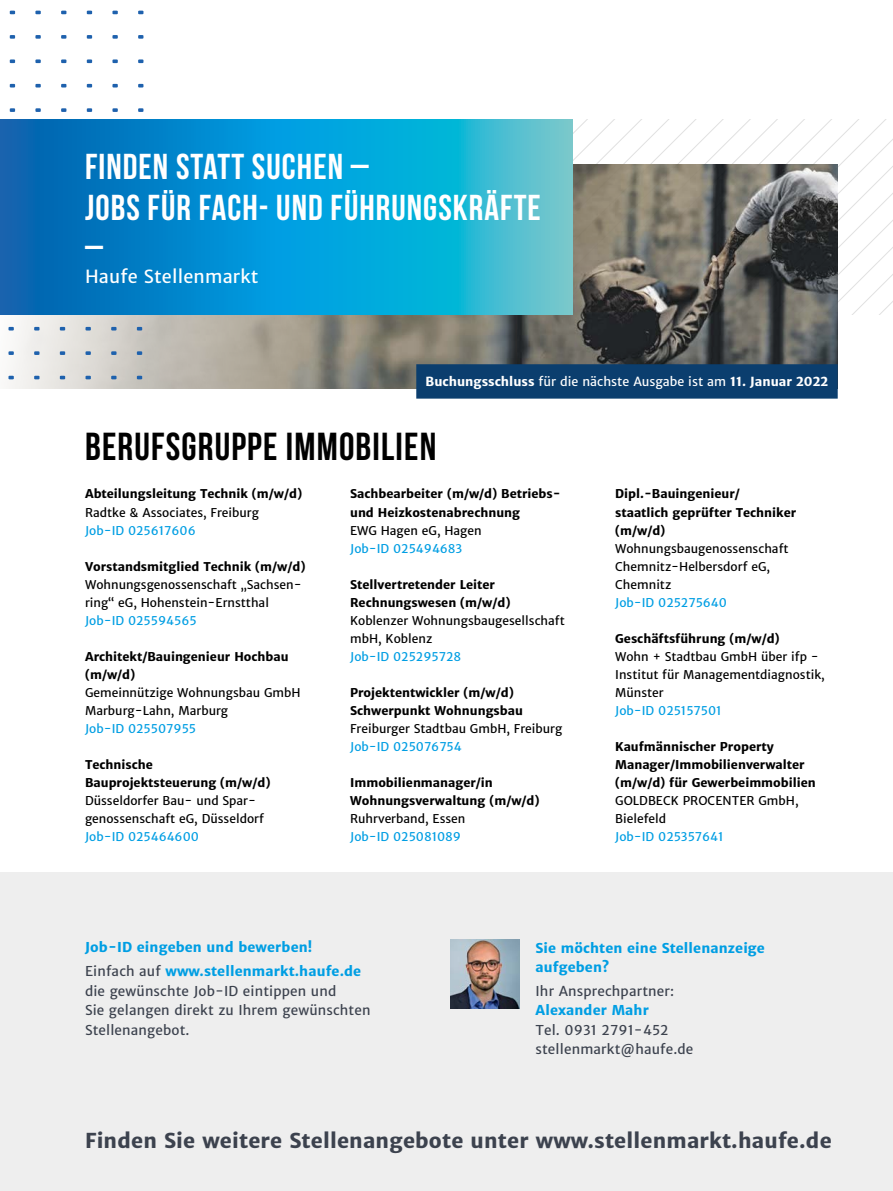
<style>
.page{position:relative;width:893px;height:1191px;background:#fff}
.page>*{position:absolute;margin:0;border:0;box-sizing:border-box;transform-origin:0 0}
.t1{font:700 39px "Bebas Neue";letter-spacing:.03em;color:#000}
.t2{font:700 36px/40.5px "Bebas Neue";letter-spacing:.03em;color:#fff}
.t3{font:700 20.4px "Haufe Merriweather Sans";letter-spacing:.01em;color:#3c424e}
.t4{font:18px "Haufe Merriweather Sans";letter-spacing:.01em;color:#fff}
.t5{font:13.5px/19.5px "Haufe Merriweather Sans";letter-spacing:.01em;color:#3c424e}
.t6{font:700 13.5px/23.7px "Haufe Merriweather Sans";letter-spacing:.01em;color:#009ee3}
.t7{font:700 12.45px "Haufe Merriweather Sans";color:#fff}
.t8{font:700 12px/18px "Haufe Merriweather Sans";color:#000}
.t9{font:12px/18px "Haufe Merriweather Sans";color:#000}
.t10{font:12px "Haufe Merriweather Sans";color:#009ee3}
.s1{font-weight:400}
.s2{font-weight:400;color:#3c424e}
</style>
<div class="page">
<svg style="left:573px;top:119px;width:320px;height:196px"></svg>
<img style="left:8px;top:164px;width:830px;height:224px">
<svg style="left:0;top:119px;width:573px;height:196px;background:#1098ce"></svg>
<div style="left:0;top:872px;width:893px;height:319px;background:#eee"></div>
<img style="left:450px;top:939px;width:69px;height:69px">
<div style="left:416px;top:364px;width:422px;height:34px;background:#0b3e6e"></div>
<svg style="left:10px;top:11px;width:5px;height:3px"></svg>
<svg style="left:35px;top:11px;width:6px;height:3px"></svg>
<svg style="left:61px;top:11px;width:5px;height:3px"></svg>
<svg style="left:87px;top:11px;width:5px;height:3px"></svg>
<svg style="left:112px;top:11px;width:6px;height:3px"></svg>
<svg style="left:138px;top:11px;width:5px;height:3px"></svg>
<svg style="left:10px;top:35px;width:5px;height:4px"></svg>
<svg style="left:35px;top:35px;width:6px;height:4px"></svg>
<svg style="left:61px;top:35px;width:5px;height:4px"></svg>
<svg style="left:87px;top:35px;width:5px;height:4px"></svg>
<svg style="left:112px;top:35px;width:6px;height:4px"></svg>
<svg style="left:138px;top:35px;width:5px;height:4px"></svg>
<svg style="left:10px;top:59px;width:5px;height:4px"></svg>
<svg style="left:35px;top:59px;width:6px;height:4px"></svg>
<svg style="left:61px;top:59px;width:5px;height:4px"></svg>
<svg style="left:87px;top:59px;width:5px;height:4px"></svg>
<svg style="left:112px;top:59px;width:6px;height:4px"></svg>
<svg style="left:138px;top:59px;width:5px;height:4px"></svg>
<svg style="left:10px;top:84px;width:5px;height:3px"></svg>
<svg style="left:35px;top:84px;width:6px;height:3px"></svg>
<svg style="left:61px;top:84px;width:5px;height:3px"></svg>
<svg style="left:87px;top:84px;width:5px;height:3px"></svg>
<svg style="left:112px;top:84px;width:6px;height:3px"></svg>
<svg style="left:138px;top:84px;width:5px;height:3px"></svg>
<svg style="left:10px;top:108px;width:5px;height:4px"></svg>
<svg style="left:35px;top:108px;width:6px;height:4px"></svg>
<svg style="left:61px;top:108px;width:5px;height:4px"></svg>
<svg style="left:87px;top:108px;width:5px;height:4px"></svg>
<svg style="left:112px;top:108px;width:6px;height:4px"></svg>
<svg style="left:138px;top:108px;width:5px;height:4px"></svg>
<svg style="left:9px;top:327px;width:5px;height:3px"></svg>
<svg style="left:34px;top:327px;width:5px;height:3px"></svg>
<svg style="left:60px;top:327px;width:5px;height:3px"></svg>
<svg style="left:86px;top:327px;width:5px;height:3px"></svg>
<svg style="left:111px;top:327px;width:6px;height:3px"></svg>
<svg style="left:137px;top:327px;width:5px;height:3px"></svg>
<svg style="left:9px;top:351px;width:5px;height:4px"></svg>
<svg style="left:34px;top:351px;width:5px;height:4px"></svg>
<svg style="left:60px;top:351px;width:5px;height:4px"></svg>
<svg style="left:86px;top:351px;width:5px;height:4px"></svg>
<svg style="left:111px;top:351px;width:6px;height:4px"></svg>
<svg style="left:137px;top:351px;width:5px;height:4px"></svg>
<svg style="left:9px;top:376px;width:5px;height:3px"></svg>
<svg style="left:34px;top:376px;width:5px;height:3px"></svg>
<svg style="left:60px;top:376px;width:5px;height:3px"></svg>
<svg style="left:86px;top:376px;width:5px;height:3px"></svg>
<svg style="left:111px;top:376px;width:6px;height:3px"></svg>
<svg style="left:137px;top:376px;width:5px;height:3px"></svg>
<h2 class="t2" style="left:85px;top:146px;width:457px">FINDEN STATT SUCHEN –<br>JOBS FÜR FACH- UND FÜHRUNGSKRÄFTE –</h2>
<h3 class="t4" style="left:85px;top:265px;width:175px">Haufe Stellenmarkt</h3>
<p class="t7" style="left:426px;top:374px;width:404px">Buchungsschluss <span class="s1">für die nächste Ausgabe ist am</span> 11. Januar 2022</p>
<h1 class="t1" style="left:85px;top:425px;width:353px">BERUFSGRUPPE IMMOBILIEN</h1>
<p class="t8" style="left:85px;top:485px;width:219px">Abteilungsleitung Technik (m/w/d)</p>
<p class="t9" style="left:85px;top:503px;width:175px">Radtke &amp; Associates, Freiburg</p>
<p class="t10" style="left:85px;top:523px;width:112px">Job-ID 025617606</p>
<p class="t8" style="left:85px;top:557px;width:222px">Vorstandsmitglied Technik (m/w/d)</p>
<p class="t9" style="left:85px;top:575px;width:218px">Wohnungsgenossenschaft „Sachsen&shy;ring“ eG, Hohenstein-Ernstthal</p>
<p class="t10" style="left:85px;top:613px;width:113px">Job-ID 025594565</p>
<p class="t8" style="left:85px;top:647px;width:205px">Architekt/Bauingenieur Hochbau (m/w/d)</p>
<p class="t9" style="left:85px;top:683px;width:217px">Gemeinnützige Wohnungsbau GmbH<br>Marburg-Lahn, Marburg</p>
<p class="t10" style="left:85px;top:721px;width:113px">Job-ID 025507955</p>
<p class="t8" style="left:85px;top:755px;width:187px">Technische<br>Bauprojektsteuerung (m/w/d)</p>
<p class="t9" style="left:85px;top:791px;width:180px">Düsseldorfer Bau- und Spar&shy;genossenschaft eG, Düsseldorf</p>
<p class="t10" style="left:85px;top:829px;width:115px">Job-ID 025464600</p>
<p class="t8" style="left:350px;top:485px;width:212px">Sachbearbeiter (m/w/d) Betriebs&shy;und Heizkostenabrechnung</p>
<p class="t9" style="left:350px;top:521px;width:133px">EWG Hagen eG, Hagen</p>
<p class="t10" style="left:350px;top:541px;width:114px">Job-ID 025494683</p>
<p class="t8" style="left:350px;top:575px;width:162px">Stellvertretender Leiter<br>Rechnungswesen (m/w/d)</p>
<p class="t9" style="left:350px;top:611px;width:216px">Koblenzer Wohnungsbaugesellschaft mbH, Koblenz</p>
<p class="t10" style="left:350px;top:649px;width:113px">Job-ID 025295728</p>
<p class="t8" style="left:350px;top:683px;width:174px">Projektentwickler (m/w/d)<br>Schwerpunkt Wohnungsbau</p>
<p class="t9" style="left:350px;top:719px;width:214px">Freiburger Stadtbau GmbH, Freiburg</p>
<p class="t10" style="left:350px;top:739px;width:113px">Job-ID 025076754</p>
<p class="t8" style="left:350px;top:773px;width:191px">Immobilienmanager/in<br>Wohnungsverwaltung (m/w/d)</p>
<p class="t9" style="left:350px;top:809px;width:117px">Ruhrverband, Essen</p>
<p class="t10" style="left:350px;top:829px;width:113px">Job-ID 025081089</p>
<p class="t8" style="left:615px;top:485px;width:183px">Dipl.-Bauingenieur/ staatlich geprüfter Techniker (m/w/d)</p>
<p class="t9" style="left:615px;top:539px;width:175px">Wohnungsbaugenossenschaft<br>Chemnitz-Helbersdorf eG,<br>Chemnitz</p>
<p class="t10" style="left:615px;top:595px;width:113px">Job-ID 025275640</p>
<p class="t8" style="left:615px;top:629px;width:166px">Geschäftsführung (m/w/d)</p>
<p class="t9" style="left:615px;top:647px;width:211px">Wohn + Stadtbau GmbH über ifp -<br>Institut für Managementdiagnostik,<br>Münster</p>
<p class="t10" style="left:615px;top:703px;width:108px">Job-ID 025157501</p>
<p class="t8" style="left:615px;top:737px;width:202px">Kaufmännischer Property<br>Manager/Immobilienverwalter (m/w/d) für Gewerbeimmobilien</p>
<p class="t9" style="left:615px;top:791px;width:185px">GOLDBECK PROCENTER GmbH,<br>Bielefeld</p>
<p class="t10" style="left:615px;top:829px;width:110px">Job-ID 025357641</p>
<p class="t6" style="left:85px;top:935px;width:278px">Job-ID eingeben und bewerben!<br><span class="s2">Einfach auf</span> www.stellenmarkt.haufe.de</p>
<p class="t5" style="left:85px;top:981px;width:287px">die gewünschte Job-ID eintippen und<br>Sie gelangen direkt zu Ihrem gewünschten<br>Stellenangebot.</p>
<p class="t6" style="left:535px;top:938px;width:231px;line-height:19.5px">Sie möchten eine Stellenanzeige aufgeben?</p>
<p class="t5" style="left:535px;top:981px;width:140px">Ihr Ansprechpartner:</p>
<p class="t6" style="left:535px;top:998px;width:115px">Alexander Mahr</p>
<p class="t5" style="left:535px;top:1020px;width:159px">Tel. 0931 2791-452 stellenmarkt@haufe.de</p>
<h3 class="t3" style="left:85px;top:1128px;width:748px">Finden Sie weitere Stellenangebote unter www.stellenmarkt.haufe.de</h3>
</div>
